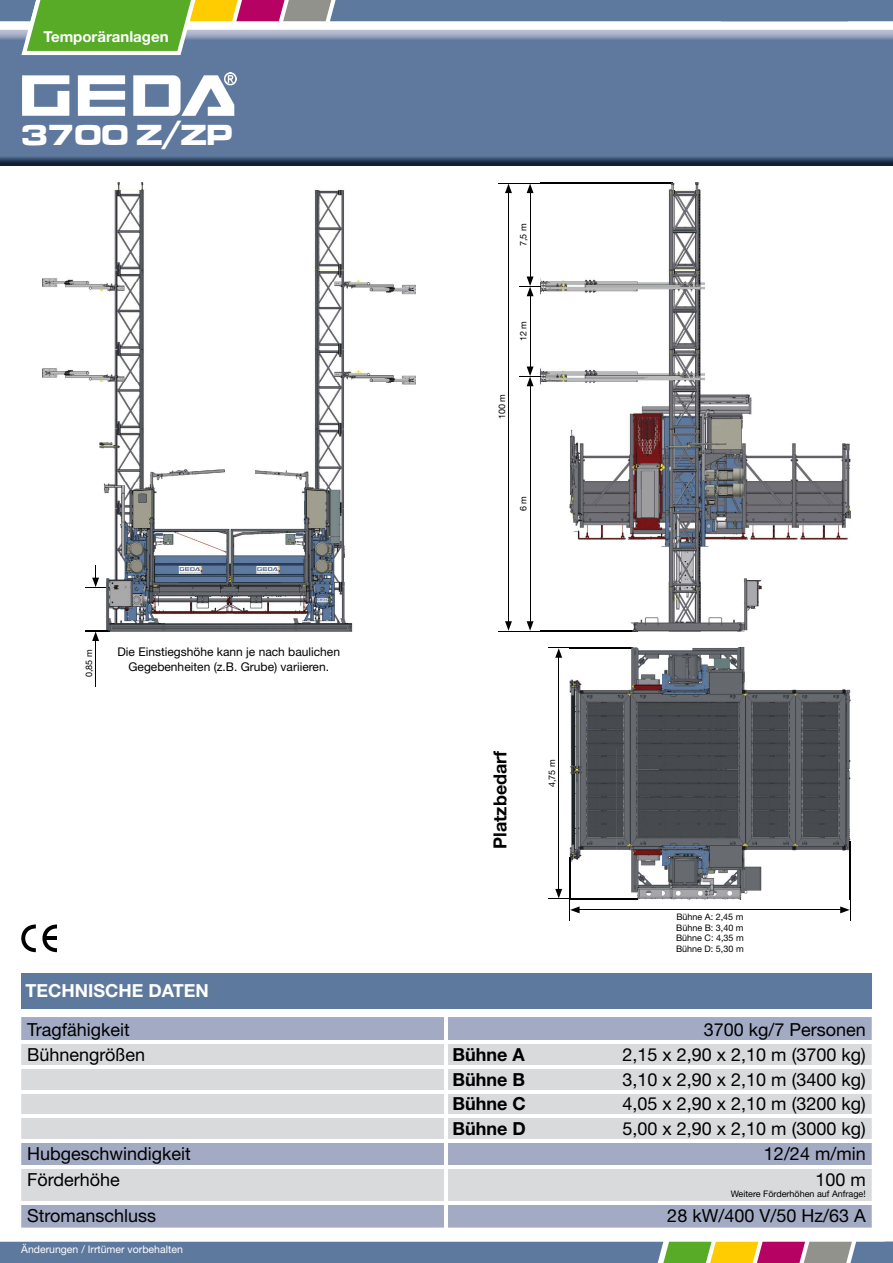
<style>
.page{position:relative;width:893px;height:1263px;background:#fff}
.page>*{position:absolute;margin:0;border:0;box-sizing:border-box;transform-origin:0 0}
.t1{font:700 30px "Micro";color:#fff}
.t2{font:18px "Helvetica Neue LT Std";color:#000}
.t3{font:700 18px "Helvetica Neue LT Std";color:#000}
.t4{font:700 18px "Helvetica Neue LT Std";color:#fff}
.t5{font:700 15px "Helvetica Neue LT Std";color:#fff}
.t6{font:12px/14.4px "Helvetica Neue LT Std";color:#000;text-align:center}
.t7{font:10.5px "Helvetica Neue LT Std";color:#fff}
.t8{font:9px/10.8px "Helvetica Neue LT Std";color:#000;text-align:justify}
</style>
<div class="page">
<img style="left:0;top:55px;width:893px;height:111px">
<svg style="left:0;top:1242px;width:893px;height:21px;background:#707e8f"></svg>
<svg style="left:0;top:0;width:893px;height:55px;background:#859c9b"></svg>
<img style="left:23px;top:73px;width:214px;height:43px">
<div style="left:21px;top:1017px;width:851px;height:23px;background:#a2abc3"></div>
<div style="left:21px;top:1044px;width:851px;height:95px;background:#d9dadb"></div>
<svg style="left:21px;top:1143px;width:851px;height:84px;background:#bbc0ce"></svg>
<hr style="left:445px;top:1017px;width:3px;height:23px;background:#fff">
<hr style="left:445px;top:1043px;width:3px;height:22px;background:#fff">
<hr style="left:21px;top:1065px;width:425px;height:3px;background:#fff">
<hr style="left:446px;top:1065px;width:426px;height:3px;background:#fff">
<hr style="left:445px;top:1068px;width:3px;height:22px;background:#fff">
<hr style="left:21px;top:1090px;width:425px;height:3px;background:#fff">
<hr style="left:446px;top:1090px;width:426px;height:3px;background:#fff">
<hr style="left:445px;top:1093px;width:3px;height:22px;background:#fff">
<hr style="left:21px;top:1115px;width:425px;height:3px;background:#fff">
<hr style="left:446px;top:1115px;width:426px;height:3px;background:#fff">
<hr style="left:445px;top:1118px;width:3px;height:22px;background:#fff">
<hr style="left:445px;top:1143px;width:3px;height:22px;background:#fff">
<hr style="left:21px;top:1165px;width:425px;height:3px;background:#fff">
<hr style="left:446px;top:1165px;width:426px;height:3px;background:#fff">
<hr style="left:445px;top:1168px;width:3px;height:33px;background:#fff">
<hr style="left:21px;top:1201px;width:425px;height:3px;background:#fff">
<hr style="left:446px;top:1201px;width:426px;height:3px;background:#fff">
<hr style="left:445px;top:1204px;width:3px;height:23px;background:#fff">
<div style="left:21px;top:973px;width:851px;height:35px;background:#5e799e"></div>
<svg style="left:21px;top:924px;width:15px;height:28px"></svg>
<svg style="left:42px;top:924px;width:15px;height:28px"></svg>
<hr style="left:45px;top:936px;width:12px;height:4px;background:#000">
<hr style="left:548px;top:647px;width:85px;height:1px;background:#000">
<hr style="left:569px;top:857px;width:1px;height:63px;background:#000">
<hr style="left:548px;top:898px;width:90px;height:1px;background:#000">
<hr style="left:850px;top:841px;width:1px;height:79px;background:#000">
<hr style="left:558px;top:655px;width:1px;height:236px;background:#000">
<svg style="left:555px;top:648px;width:7px;height:10px"></svg>
<svg style="left:555px;top:889px;width:7px;height:9px"></svg>
<hr style="left:577px;top:909px;width:266px;height:1px;background:#000">
<svg style="left:570px;top:906px;width:10px;height:7px"></svg>
<svg style="left:840px;top:906px;width:10px;height:7px"></svg>
<img style="left:569px;top:647px;width:281px;height:252px">
<img style="left:569px;top:647px;width:64px;height:1px">
<img style="left:569px;top:857px;width:1px;height:41px">
<img style="left:570px;top:898px;width:68px;height:1px">
<img style="left:43px;top:183px;width:373px;height:449px">
<img style="left:85px;top:587px;width:75px;height:1px">
<svg style="left:92px;top:566px;width:7px;height:21px"></svg>
<hr style="left:95px;top:639px;width:1px;height:48px;background:#000">
<svg style="left:85px;top:631px;width:25px;height:10px"></svg>
<hr style="left:498px;top:183px;width:174px;height:1px;background:#000">
<hr style="left:498px;top:631px;width:139px;height:1px;background:#000">
<img style="left:541px;top:183px;width:309px;height:449px">
<img style="left:541px;top:183px;width:131px;height:1px">
<img style="left:541px;top:631px;width:96px;height:1px">
<hr style="left:530px;top:384px;width:1px;height:240px;background:#000">
<svg style="left:527px;top:621px;width:7px;height:10px"></svg>
<hr style="left:530px;top:294px;width:1px;height:75px;background:#000">
<svg style="left:519px;top:366px;width:22px;height:20px"></svg>
<hr style="left:508px;top:191px;width:1px;height:433px;background:#000">
<svg style="left:505px;top:621px;width:7px;height:10px"></svg>
<svg style="left:505px;top:184px;width:7px;height:9px"></svg>
<hr style="left:530px;top:191px;width:1px;height:88px;background:#000">
<svg style="left:519px;top:277px;width:22px;height:19px"></svg>
<svg style="left:527px;top:184px;width:7px;height:9px"></svg>
<p class="t5" style="left:44px;top:27px;width:126px">Temporäranlagen</p>
<h1 class="t1" style="left:21px;top:114px;width:213px">3700 Z/ZP</h1>
<p class="t8" style="left:83px;top:677px;width:29px;rotate:-90deg">0,85 m</p>
<p class="t6" style="left:118px;top:645px;width:224px">Die Einstiegshöhe kann je nach baulichen<br>Gegebenheiten (z.B. Grube) variieren.</p>
<p class="t4" style="left:26px;top:980px;width:185px">TECHNISCHE DATEN</p>
<p class="t8" style="left:518px;top:246px;width:24px;rotate:-90deg">7,5 m</p>
<p class="t8" style="left:518px;top:341px;width:22px;rotate:-90deg">12 m</p>
<p class="t8" style="left:496px;top:419px;width:27px;rotate:-90deg">100 m</p>
<p class="t8" style="left:518px;top:511px;width:17px;rotate:-90deg">6 m</p>
<p class="t3" style="left:489px;top:849px;width:100px;rotate:-90deg">Platzbedarf</p>
<p class="t8" style="left:547px;top:787px;width:29px;rotate:-90deg">4,75 m</p>
<p class="t8" style="left:676px;top:911px;width:69px">Bühne A: 2,45 m Bühne B: 3,40 m Bühne C: 4,35 m Bühne D: 5,30 m</p>
<p class="t2" style="left:27px;top:1019px;width:104px">Tragfähigkeit</p>
<p class="t2" style="left:704px;top:1019px;width:164px">3700 kg/7 Personen</p>
<p class="t2" style="left:27px;top:1043px;width:120px">Bühnengrößen</p>
<p class="t3" style="left:452px;top:1043px;width:74px">Bühne A</p>
<p class="t2" style="left:623px;top:1043px;width:245px">2,15 x 2,90 x 2,10 m (3700 kg)</p>
<p class="t3" style="left:452px;top:1068px;width:74px">Bühne B</p>
<p class="t2" style="left:623px;top:1068px;width:245px">3,10 x 2,90 x 2,10 m (3400 kg)</p>
<p class="t3" style="left:452px;top:1093px;width:75px">Bühne C</p>
<p class="t2" style="left:623px;top:1093px;width:245px">4,05 x 2,90 x 2,10 m (3200 kg)</p>
<p class="t3" style="left:452px;top:1118px;width:75px">Bühne D</p>
<p class="t2" style="left:623px;top:1118px;width:245px">5,00 x 2,90 x 2,10 m (3000 kg)</p>
<p class="t2" style="left:27px;top:1143px;width:165px">Hubgeschwindigkeit</p>
<p class="t2" style="left:764px;top:1143px;width:103px">12/24 m/min</p>
<p class="t2" style="left:27px;top:1169px;width:94px">Förderhöhe</p>
<p class="t2" style="left:815px;top:1169px;width:52px">100 m</p>
<p class="t8" style="left:731px;top:1188px;width:136px">Weitere Förderhöhen auf Anfrage!</p>
<p class="t2" style="left:27px;top:1204px;width:131px">Stromanschluss</p>
<p class="t2" style="left:667px;top:1204px;width:200px">28 kW/400 V/50 Hz/63 A</p>
<p class="t7" style="left:21px;top:1243px;width:163px">Änderungen / Irrtümer vorbehalten</p>
</div>
